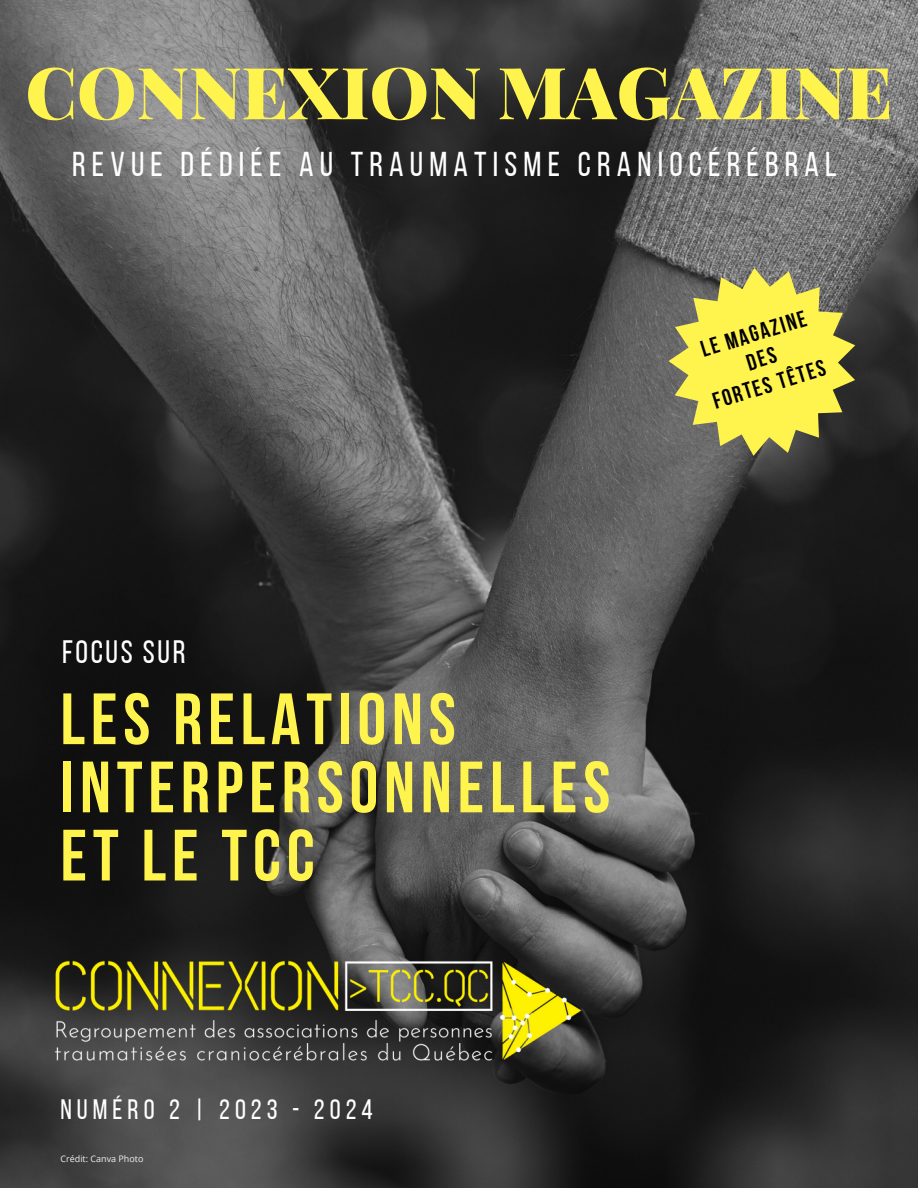
<style>
.page{position:relative;width:918px;height:1188px;background:#fff}
.page>*{position:absolute;margin:0;border:0;box-sizing:border-box;transform-origin:0 0}
.t1{font:700 72.45px/68.1px "Bebas Neue";letter-spacing:.08em;color:#fff34d}
.t2{font:900 71.85px "Playfair Display";color:#fff34d}
.t3{font:34.35px "Bebas Neue";letter-spacing:.18em;color:#fff}
.t4{font:32.4px "Bebas Neue";letter-spacing:.08em;color:#fff}
.t5{font:28.05px "Bebas Neue";letter-spacing:.18em;color:#fff}
.t6{font:700 22.95px/26.4px "Bebas Neue";color:#000;text-align:center}
.t7{font:9px "Open Sans";color:#edf0f2}
</style>
<div class="page">
<img style="left:0;top:0;width:918px;height:1188px">
<img style="left:46px;top:952px;width:543px;height:119px">
<svg style="left:668px;top:268px;width:187px;height:188px;background:#c1ba51"></svg>
<p class="t2" style="left:26px;top:42px;width:868px">CONNEXION MAGAZINE</p>
<p class="t3" style="left:72px;top:151px;width:766px">REVUE DÉDIÉE AU TRAUMATISME CRANIOCÉRÉBRAL</p>
<p class="t6" style="left:698px;top:339px;width:111px;rotate:-17deg">LE MAGAZINE<br>DES</p>
<p class="t6" style="left:710px;top:391px;width:118px;rotate:-17deg">FORTES TÊTES</p>
<p class="t4" style="left:62px;top:639px;width:125px">FOCUS SUR</p>
<p class="t1" style="left:60px;top:692px;width:551px">LES RELATIONS<br>INTERPERSONNELLES<br>ET LE TCC</p>
<p class="t5" style="left:60px;top:1098px;width:314px">NUMÉRO 2 | 2023 - 2024</p>
<p class="t7" style="left:60px;top:1153px;width:85px">Crédit: Canva Photo</p>
</div>
